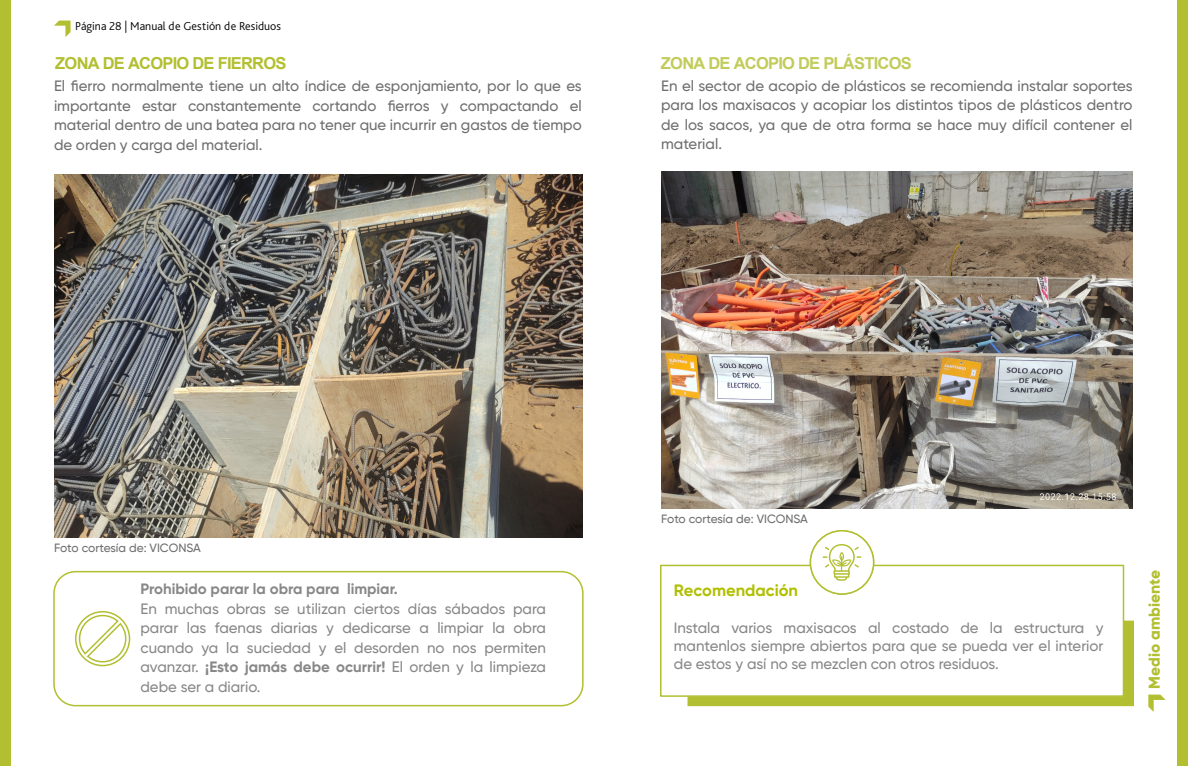
<style>
.page{position:relative;width:1188px;height:766px;background:#fff}
.page>*{position:absolute;margin:0;border:0;box-sizing:border-box;transform-origin:0 0}
.t1{font:700 16.5px "Arial";letter-spacing:-.045em;color:rgb(178 191 48/.8)}
.t2{font:700 16.5px "Arial";letter-spacing:-.045em;color:#b2bf30}
.t3{font:700 16.5px "Gilroy";color:#b1bf00}
.t4{font:800 15.6px "Gilroy";color:#b2bf30}
.t5{font:500 15px/19.5px "Gilroy";color:#6e6e6e;text-align:justify}
.t6{font:500 15px/19.5px "Gilroy";color:#878787;text-align:justify}
.t7{font:700 15px "Gilroy";color:#878787}
.t8{font:500 12px "Gilroy";letter-spacing:-.005em;color:#6e6e6e}
.t9{font:300 12px "Bliss Pro";color:#000}
.s1{font-weight:700}
</style>
<div class="page">
<svg style="left:54px;top:21px;width:17px;height:16px"></svg>
<svg style="left:1148px;top:694px;width:18px;height:17px"></svg>
<div style="left:0;top:0;width:11px;height:765px;background:#b2bf30"></div>
<div style="left:1177px;top:0;width:11px;height:765px;background:#b2bf30"></div>
<img style="left:54px;top:174px;width:529px;height:363px">
<div style="left:53px;top:570px;width:531px;height:136px;border:2px solid #b1bf30;border-radius:22px"></div>
<div style="left:75px;top:611px;width:55px;height:55px;border:2px solid #b1bf30;border-radius:50%"></div>
<div style="left:79px;top:614px;width:47px;height:48px;border:2px solid #b1bf30;border-radius:50%"></div>
<svg style="left:83px;top:619px;width:39px;height:39px"></svg>
<div style="left:660px;top:564px;width:464px;height:132px;border:2px solid #b1bf30"></div>
<svg style="left:688px;top:620px;width:446px;height:86px"></svg>
<img style="left:661px;top:172px;width:472px;height:336px">
<div style="left:810px;top:530px;width:64px;height:64px;background:#fff;border:2px solid #b1bf30;border-radius:50%"></div>
<svg style="left:823px;top:544px;width:38px;height:37px"></svg>
<p class="t9" style="left:75px;top:22px;width:207px">Página 28 | Manual de Gestión de Residuos</p>
<p class="t2" style="left:55px;top:57px;width:233px">ZONA DE ACOPIO DE FIERROS</p>
<p class="t5" style="left:54px;top:77px;width:529px">El fierro normalmente tiene un alto índice de esponjamiento, por lo que es importante estar constantemente cortando fierros y compactando el material dentro de una batea para no tener que incurrir en gastos de tiempo de orden y carga del material.</p>
<p class="t1" style="left:661px;top:57px;width:252px">ZONA DE ACOPIO DE PLÁSTICOS</p>
<p class="t5" style="left:661px;top:77px;width:473px">En el sector de acopio de plásticos se recomienda instalar soportes para los maxisacos y acopiar los distintos tipos de plásticos dentro de los sacos, ya que de otra forma se hace muy difícil contener el material.</p>
<p class="t8" style="left:54px;top:542px;width:148px">Foto cortesía de: VICONSA</p>
<p class="t7" style="left:140px;top:582px;width:259px">Prohibido parar la obra para limpiar.</p>
<p class="t6" style="left:140px;top:600px;width:407px">En muchas obras se utilizan ciertos días sábados para parar las faenas diarias y dedicarse a limpiar la obra cuando ya la suciedad y el desorden no nos permiten avanzar. <span class="s1">¡Esto jamás debe ocurrir!</span> El orden y la limpieza debe ser a diario.</p>
<p class="t8" style="left:661px;top:514px;width:148px">Foto cortesía de: VICONSA</p>
<p class="t3" style="left:674px;top:583px;width:126px">Recomendación</p>
<p class="t6" style="left:674px;top:619px;width:431px;line-height:18.1px">Instala varios maxisacos al costado de la estructura y mantenlos siempre abiertos para que se pueda ver el interior de estos y así no se mezclen con otros residuos.</p>
<p class="t4" style="left:1147px;top:688px;width:120px;rotate:-90deg">Medio ambiente</p>
</div>
